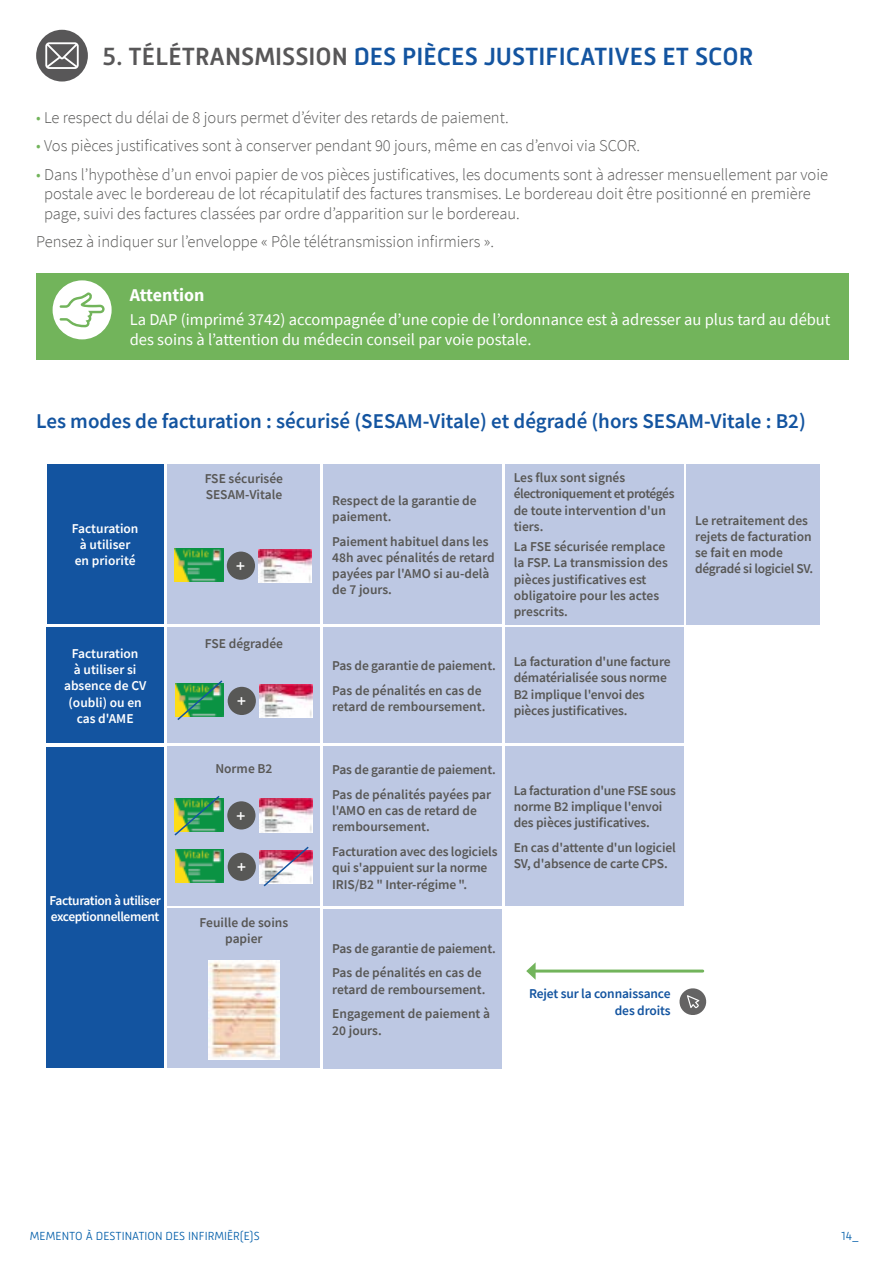
<style>
.page{position:relative;width:893px;height:1263px;background:#fff}
.page>*{position:absolute;margin:0;border:0;box-sizing:border-box;transform-origin:0 0}
.t1{font:500 25.5px "Mic 32 New";color:#1354a0}
.t2{font:600 21px "Source Sans Pro";color:#1354a0}
.t3{font:700 18px "Source Sans Pro";color:#fff}
.t4{font:18px "Mic 32 New";color:#fff}
.t5{font:300 16.5px/19.8px "Source Sans Pro";color:#575756}
.t6{font:16.5px/19.8px "Source Sans Pro";color:#fff}
.t7{font:600 13.5px/16.2px "Source Sans Pro";letter-spacing:-.01em;color:#585755}
.t8{font:600 13.5px/16.2px "Source Sans Pro";color:#fff;text-align:center}
.t9{font:600 13.5px/16.2px "Source Sans Pro";letter-spacing:-.03em;color:#fff}
.t10{font:600 13.5px/16.2px "Source Sans Pro";letter-spacing:-.01em;color:#1354a0;text-align:right}
.t11{font:300 12px "Mic 32 New";color:#005da9}
.s1{color:#585758}
.s2{color:#72b45b}
</style>
<div class="page">
<div style="left:36px;top:273px;width:813px;height:86px;background:#72b45b"></div>
<div style="left:53px;top:280px;width:59px;height:59px;background:#fff;border-radius:50%"></div>
<svg style="left:60px;top:292px;width:45px;height:35px"></svg>
<div style="left:36px;top:30px;width:52px;height:52px;background:#585758;border-radius:50%"></div>
<svg style="left:45px;top:42px;width:34px;height:27px"></svg>
<div style="left:46px;top:628px;width:118px;height:115px;background:#1354a0"></div>
<div style="left:46px;top:747px;width:118px;height:320px;background:#1354a0"></div>
<div style="left:168px;top:628px;width:152px;height:115px;background:#bdc8e3"></div>
<div style="left:168px;top:747px;width:152px;height:159px;background:#bdc8e3"></div>
<div style="left:168px;top:908px;width:152px;height:160px;background:#bdc8e3"></div>
<div style="left:324px;top:628px;width:178px;height:115px;background:#bdc8e3"></div>
<div style="left:505px;top:628px;width:178px;height:115px;background:#bdc8e3"></div>
<div style="left:324px;top:747px;width:178px;height:159px;background:#bdc8e3"></div>
<div style="left:505px;top:747px;width:178px;height:159px;background:#bdc8e3"></div>
<div style="left:324px;top:909px;width:178px;height:159px;background:#bdc8e3"></div>
<div style="left:48px;top:465px;width:116px;height:159px;background:#1354a0"></div>
<div style="left:168px;top:465px;width:152px;height:159px;background:#bdc8e3"></div>
<div style="left:324px;top:465px;width:178px;height:159px;background:#bdc8e3"></div>
<div style="left:505px;top:464px;width:178px;height:160px;background:#bdc8e3"></div>
<div style="left:687px;top:464px;width:133px;height:160px;background:#bdc8e3"></div>
<img style="left:174px;top:549px;width:49px;height:33px">
<img style="left:259px;top:549px;width:53px;height:33px">
<div style="left:227px;top:552px;width:28px;height:28px;background:#585856;border-radius:50%"></div>
<img style="left:175px;top:684px;width:1px;height:33px">
<img style="left:260px;top:684px;width:53px;height:34px">
<div style="left:228px;top:687px;width:28px;height:28px;background:#585856;border-radius:50%"></div>
<svg style="left:176px;top:680px;width:48px;height:40px;background:#56a563"></svg>
<img style="left:221px;top:798px;width:3px;height:33px">
<img style="left:259px;top:799px;width:53px;height:33px">
<div style="left:227px;top:801px;width:28px;height:28px;background:#585856;border-radius:50%"></div>
<svg style="left:174px;top:796px;width:47px;height:40px;background:#5ca762"></svg>
<img style="left:175px;top:850px;width:49px;height:33px">
<img style="left:260px;top:850px;width:53px;height:33px">
<div style="left:228px;top:853px;width:28px;height:28px;background:#585856;border-radius:50%"></div>
<svg style="left:262px;top:846px;width:48px;height:41px"></svg>
<img style="left:208px;top:961px;width:72px;height:98px">
<hr style="left:533px;top:969px;width:170px;height:3px;background:#72b45b">
<svg style="left:526px;top:962px;width:10px;height:18px"></svg>
<svg style="left:679px;top:988px;width:28px;height:27px"></svg>
<h1 class="t1" style="left:103px;top:42px;width:652px"><span class="s1">5. TÉLÉTRANSMISSION</span> DES PIÈCES JUSTIFICATIVES ET SCOR</h1>
<p class="t5" style="left:36px;top:108px;width:474px"><span class="s2">•</span> Le respect du délai de 8 jours permet d’éviter des retards de paiement.</p>
<p class="t5" style="left:36px;top:136px;width:605px"><span class="s2">•</span> Vos pièces justificatives sont à conserver pendant 90 jours, même en cas d’envoi via SCOR.</p>
<p class="t5" style="left:44px;top:164px;width:786px;text-indent:-8px"><span class="s2">•</span> Dans l’hypothèse d’un envoi papier de vos pièces justificatives, les documents sont à adresser mensuellement par voie postale avec le bordereau de lot récapitulatif des factures transmises. Le bordereau doit être positionné en première page, suivi des factures classées par ordre d’apparition sur le bordereau.</p>
<p class="t5" style="left:36px;top:232px;width:459px">Pensez à indiquer sur l’enveloppe « Pôle télétransmission infirmiers ».</p>
<h3 class="t3" style="left:130px;top:283px;width:76px">Attention</h3>
<p class="t6" style="left:130px;top:310px;width:702px">La DAP (imprimé 3742) accompagnée d’une copie de l’ordonnance est à adresser au plus tard au début des soins à l’attention du médecin conseil par voie postale.</p>
<h2 class="t2" style="left:36px;top:407px;width:771px">Les modes de facturation : sécurisé (SESAM-Vitale) et dégradé (hors SESAM-Vitale : B2)</h2>
<p class="t8" style="left:72px;top:520px;width:68px">Facturation à utiliser en priorité</p>
<p class="t8" style="left:64px;top:645px;width:84px">Facturation<br>à utiliser si absence de CV (oubli) ou en cas d'AME</p>
<p class="t9" style="left:50px;top:892px;width:113px">Facturation à utiliser exceptionnellement</p>
<p class="t7" style="left:514px;top:469px;width:162px">Les flux sont signés électroniquement et protégés de toute intervention d'un tiers.</p>
<p class="t7" style="left:514px;top:538px;width:156px">La FSE sécurisée remplace la FSP. La transmission des pièces justificatives est obligatoire pour les actes prescrits.</p>
<p class="t7" style="left:205px;top:470px;width:80px">FSE sécurisée<br>SESAM-Vitale</p>
<p class="t7" style="left:332px;top:492px;width:146px">Respect de la garantie de paiement.</p>
<p class="t7" style="left:332px;top:533px;width:164px">Paiement habituel dans les<br>48h avec pénalités de retard payées par l'AMO si au-delà de 7 jours.</p>
<p class="t7" style="left:695px;top:512px;width:118px">Le retraitement des rejets de facturation se fait en mode</p>
<h3 class="t4" style="left:235px;top:555px;width:12px">+</h3>
<p class="t7" style="left:695px;top:561px;width:120px">dégradé si logiciel SV.</p>
<p class="t7" style="left:205px;top:635px;width:80px">FSE dégradée</p>
<h3 class="t4" style="left:236px;top:690px;width:12px">+</h3>
<p class="t7" style="left:215px;top:760px;width:59px">Norme B2</p>
<h3 class="t4" style="left:236px;top:804px;width:12px">+</h3>
<h3 class="t4" style="left:236px;top:856px;width:12px">+</h3>
<p class="t7" style="left:200px;top:914px;width:90px;text-align:center">Feuille de soins papier</p>
<p class="t7" style="left:332px;top:653px;width:165px;line-height:24.8px">Pas de garantie de paiement.<br>Pas de pénalités en cas de</p>
<p class="t7" style="left:332px;top:698px;width:155px">retard de remboursement.</p>
<p class="t7" style="left:514px;top:653px;width:158px">La facturation d'une facture dématérialisée sous norme<br>B2 implique l'envoi des pièces justificatives.</p>
<p class="t7" style="left:332px;top:757px;width:165px;line-height:24.8px">Pas de garantie de paiement.<br>Pas de pénalités payées par</p>
<p class="t7" style="left:332px;top:802px;width:146px">l'AMO en cas de retard de remboursement.</p>
<p class="t7" style="left:332px;top:843px;width:167px">Facturation avec des logiciels qui s'appuient sur la norme<br>IRIS/B2 " Inter-régime ".</p>
<p class="t7" style="left:514px;top:782px;width:164px">La facturation d'une FSE sous norme B2 implique l'envoi des pièces justificatives.</p>
<p class="t7" style="left:514px;top:839px;width:164px">En cas d'attente d'un logiciel<br>SV, d'absence de carte CPS.</p>
<p class="t7" style="left:332px;top:936px;width:165px;line-height:24.8px">Pas de garantie de paiement.<br>Pas de pénalités en cas de</p>
<p class="t7" style="left:332px;top:976px;width:159px;line-height:24.8px">retard de remboursement.<br>Engagement de paiement à</p>
<p class="t7" style="left:332px;top:1022px;width:51px">20 jours.</p>
<p class="t10" style="left:529px;top:986px;width:143px">Rejet sur la connaissance des droits</p>
<p class="t11" style="left:30px;top:1229px;width:231px">MEMENTO À DESTINATION DES INFIRMIĒR(E)S</p>
<p class="t11" style="left:841px;top:1229px;width:19px">14_</p>
</div>
